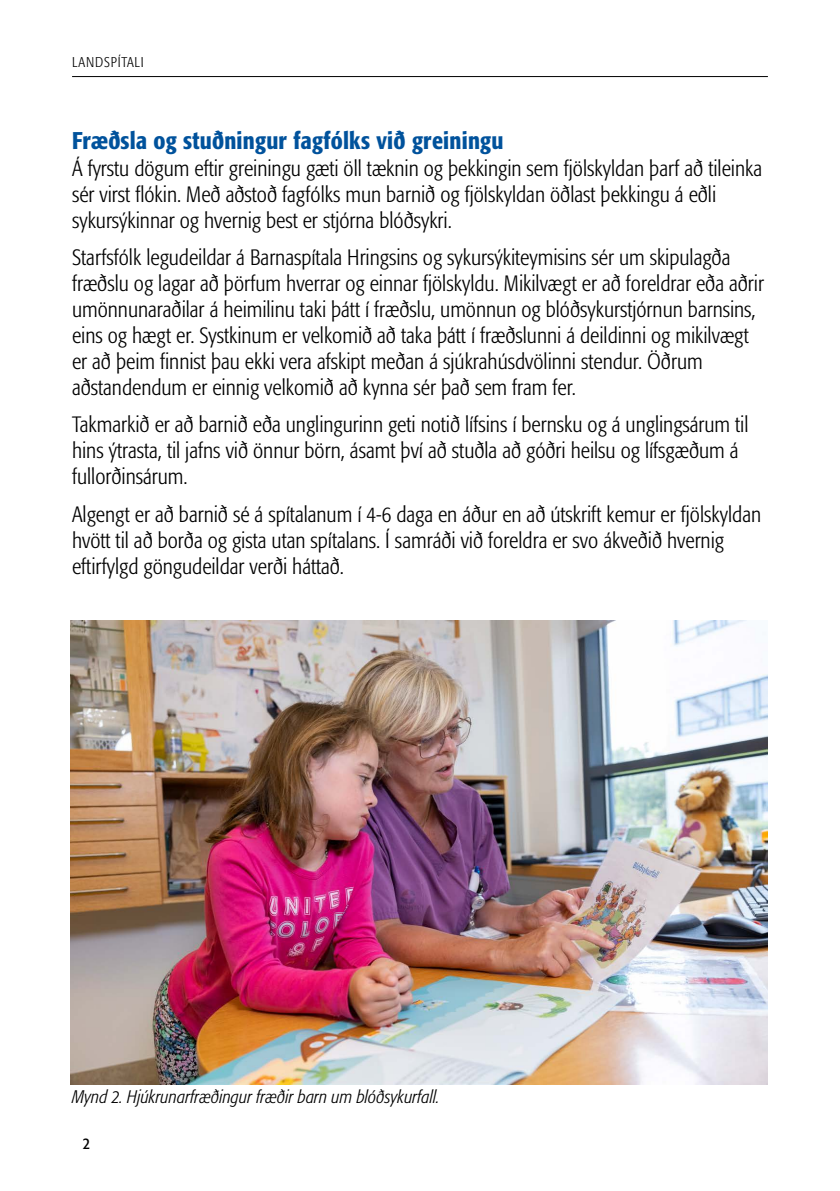
<style>
.page{position:relative;width:840px;height:1191px;background:#fff}
.page>*{position:absolute;margin:0;border:0;box-sizing:border-box;transform-origin:0 0}
.t1{font:500 condensed 24px "Formata";letter-spacing:.01em;color:#00529c}
.t2{font:300 condensed 22px/26px "Formata";color:#000}
.t3{font:italic 300 condensed 18px "Formata";color:#000}
.t4{font:condensed 16px "Formata";color:#000}
.t5{font:300 condensed 14px "Formata";letter-spacing:.05em;color:#000}
</style>
<div class="page">
<hr style="left:72px;top:76px;width:695px;height:1px;background:#000">
<img style="left:70px;top:620px;width:697px;height:465px">
<p class="t5" style="left:72px;top:54px;width:73px">LANDSPÍTALI</p>
<p class="t1" style="left:72px;top:126px;width:432px">Fræðsla og stuðningur fagfólks við greiningu</p>
<p class="t2" style="left:72px;top:155px;width:691px">Á fyrstu dögum eftir greiningu gæti öll tæknin og þekkingin sem fjölskyldan þarf að tileinka sér virst flókin. Með aðstoð fagfólks mun barnið og fjölskyldan öðlast þekkingu á eðli sykursýkinnar og hvernig best er stjórna blóðsykri.</p>
<p class="t2" style="left:72px;top:244px;width:693px">Starfsfólk legudeildar á Barnaspítala Hringsins og sykursýkiteymisins sér um skipulagða fræðslu og lagar að þörfum hverrar og einnar fjölskyldu. Mikilvægt er að foreldrar eða aðrir umönnunaraðilar á heimilinu taki þátt í fræðslu, umönnun og blóðsykurstjórnun barnsins, eins og hægt er. Systkinum er velkomið að taka þátt í fræðslunni á deildinni og mikilvægt er að þeim finnist þau ekki vera afskipt meðan á sjúkrahúsdvölinni stendur. Öðrum aðstandendum er einnig velkomið að kynna sér það sem fram fer.</p>
<p class="t2" style="left:72px;top:412px;width:677px">Takmarkið er að barnið eða unglingurinn geti notið lífsins í bernsku og á unglingsárum til hins ýtrasta, til jafns við önnur börn, ásamt því að stuðla að góðri heilsu og lífsgæðum á fullorðinsárum.</p>
<p class="t2" style="left:72px;top:501px;width:690px">Algengt er að barnið sé á spítalanum í 4-6 daga en áður en að útskrift kemur er fjölskyldan hvött til að borða og gista utan spítalans. Í samráði við foreldra er svo ákveðið hvernig eftirfylgd göngudeildar verði háttað.</p>
<p class="t3" style="left:72px;top:1086px;width:369px">Mynd 2. Hjúkrunarfræðingur fræðir barn um blóðsykurfall.</p>
<p class="t4" style="left:83px;top:1133px;width:9px">2</p>
</div>
